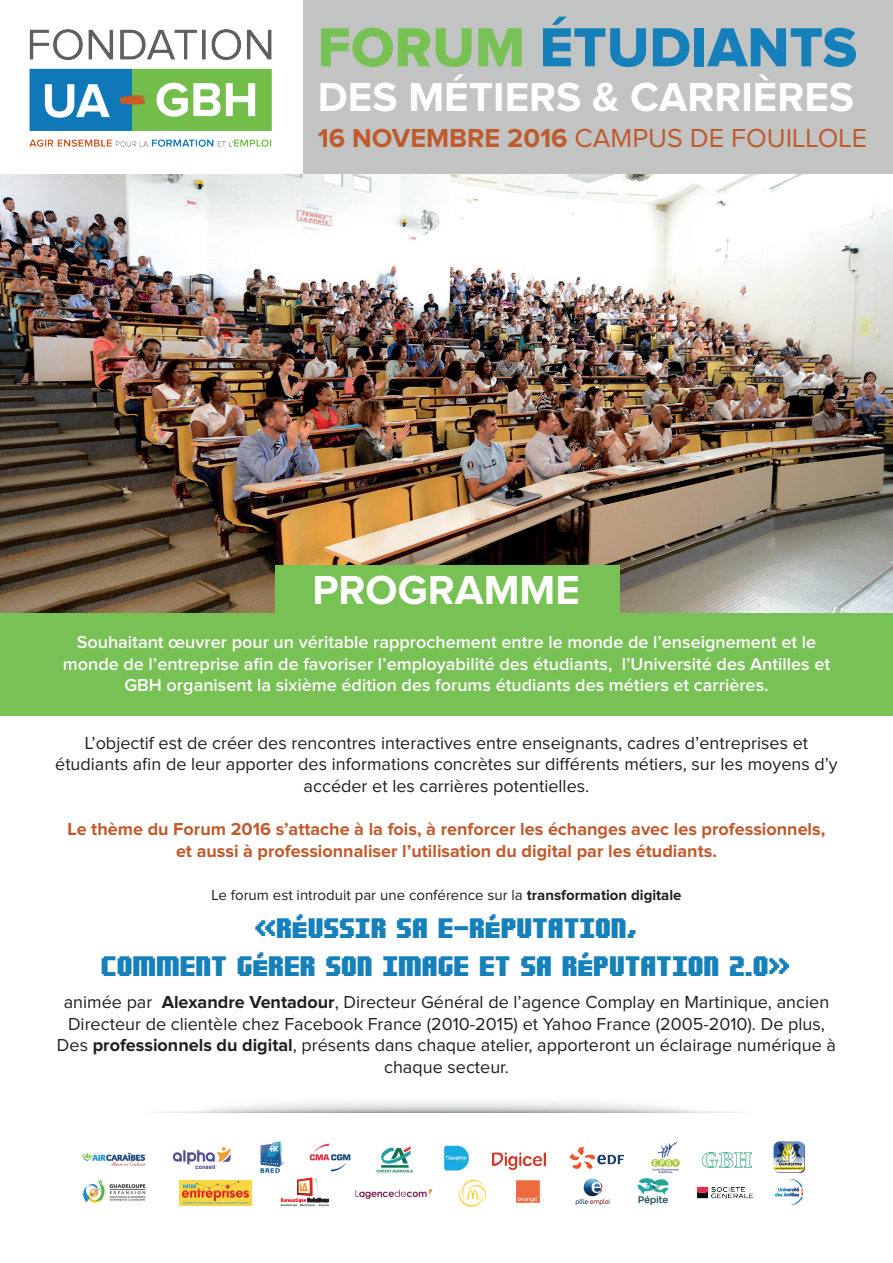
<style>
.page{position:relative;width:893px;height:1263px;background:#fff}
.page>*{position:absolute;margin:0;border:0;box-sizing:border-box;transform-origin:0 0}
.t1{font:57px "Proxima Nova Extrabld";color:#1680bb}
.t2{font:700 42px "Proxima Nova";color:#fff}
.t3{font:31.5px/37.8px "Blocktopia";color:#1680bb;text-align:center}
.t4{font:27px "Proxima Nova";color:#c05a2d}
.t5{font:18px/21.6px "Proxima Nova";color:#231f20;text-align:center}
.t6{font:600 18px/21.6px "Proxima Nova";color:#fff;text-align:center}
.t7{font:700 18px/21.6px "Proxima Nova";color:#c05a2d;text-align:center}
.t8{font:15px "Proxima Nova";color:#231f20}
.t9{font:600 2.85px "Myriad Pro";letter-spacing:.055em;color:#011622}
.s1{color:#78c155}
.s2{font-weight:700}
</style>
<div class="page">
<img style="left:0;top:174px;width:893px;height:439px">
<div style="left:0;top:0;width:893px;height:174px;background:#c2c3c3"></div>
<div style="left:0;top:0;width:302px;height:174px;background:#fff"></div>
<img style="left:29px;top:30px;width:242px;height:116px">
<div style="left:0;top:613px;width:893px;height:103px;background:#78c155"></div>
<div style="left:275px;top:565px;width:345px;height:56px;background:#78c155"></div>
<img style="left:81px;top:1152px;width:65px;height:15px">
<img style="left:173px;top:1147px;width:58px;height:22px">
<img style="left:309px;top:1143px;width:42px;height:29px">
<img style="left:703px;top:1152px;width:48px;height:11px">
<img style="left:516px;top:1180px;width:24px;height:23px">
<img style="left:83px;top:1180px;width:63px;height:23px">
<img style="left:773px;top:1141px;width:31px;height:31px">
<img style="left:651px;top:1141px;width:29px;height:33px">
<img style="left:180px;top:1180px;width:71px;height:25px">
<img style="left:697px;top:1163px;width:56px;height:36px">
<img style="left:575px;top:1178px;width:35px;height:28px">
<img style="left:493px;top:1152px;width:52px;height:17px">
<svg style="left:355px;top:1189px;width:78px;height:10px"></svg>
<img style="left:459px;top:1179px;width:28px;height:28px">
<img style="left:637px;top:1178px;width:32px;height:28px">
<img style="left:260px;top:1141px;width:25px;height:32px">
<img style="left:776px;top:1179px;width:27px;height:25px">
<img style="left:376px;top:1146px;width:38px;height:27px">
<img style="left:444px;top:1145px;width:25px;height:26px">
<img style="left:570px;top:1146px;width:53px;height:23px">
<svg style="left:281px;top:1177px;width:48px;height:26px"></svg>
<h1 class="t1" style="left:318px;top:21px;width:541px"><span class="s1">FORUM</span> ÉTUDIANTS</h1>
<h2 class="t2" style="left:318px;top:78px;width:538px">DES MÉTIERS &amp; CARRIÈRES</h2>
<h3 class="t4" style="left:318px;top:126px;width:551px"><span class="s2">16 NOVEMBRE 2016</span> CAMPUS DE FOUILLOLE</h3>
<h2 class="t2" style="left:312px;top:571px;width:269px">PROGRAMME</h2>
<p class="t6" style="left:63px;top:632px;width:769px">Souhaitant œuvrer pour un véritable rapprochement entre le monde de l’enseignement et le monde de l’entreprise afin de favoriser l’employabilité des étudiants, l’Université des Antilles et<br>GBH organisent la sixième édition des forums étudiants des métiers et carrières.</p>
<p class="t5" style="left:55px;top:733px;width:784px">L’objectif est de créer des rencontres interactives entre enseignants, cadres d’entreprises et étudiants afin de leur apporter des informations concrètes sur différents métiers, sur les moyens d’y accéder et les carrières potentielles.</p>
<p class="t7" style="left:68px;top:819px;width:759px">Le thème du Forum 2016 s’attache à la fois, à renforcer les échanges avec les professionnels, et aussi à professionnaliser l’utilisation du digital par les étudiants.</p>
<p class="t8" style="left:211px;top:888px;width:472px">Le forum est introduit par une conférence sur la <span class="s2">transformation digitale</span></p>
<h3 class="t3" style="left:102px;top:911px;width:691px">«RÉUSSIR SA E-RÉPUTATION,<br>COMMENT GÉRER SON IMAGE ET SA RÉPUTATION 2.0»</h3>
<p class="t5" style="left:57px;top:992px;width:780px">animée par <span class="s2">Alexandre Ventadour</span>, Directeur Général de l’agence Complay en Martinique, ancien Directeur de clientèle chez Facebook France (2010-2015) et Yahoo France (2005-2010). De plus, Des <span class="s2">professionnels du digital</span>, présents dans chaque atelier, apporteront un éclairage numérique à chaque secteur.</p>
<p class="t9" style="left:281px;top:1203px;width:50px">Guadeloupe - Martinique - Guyane</p>
</div>
